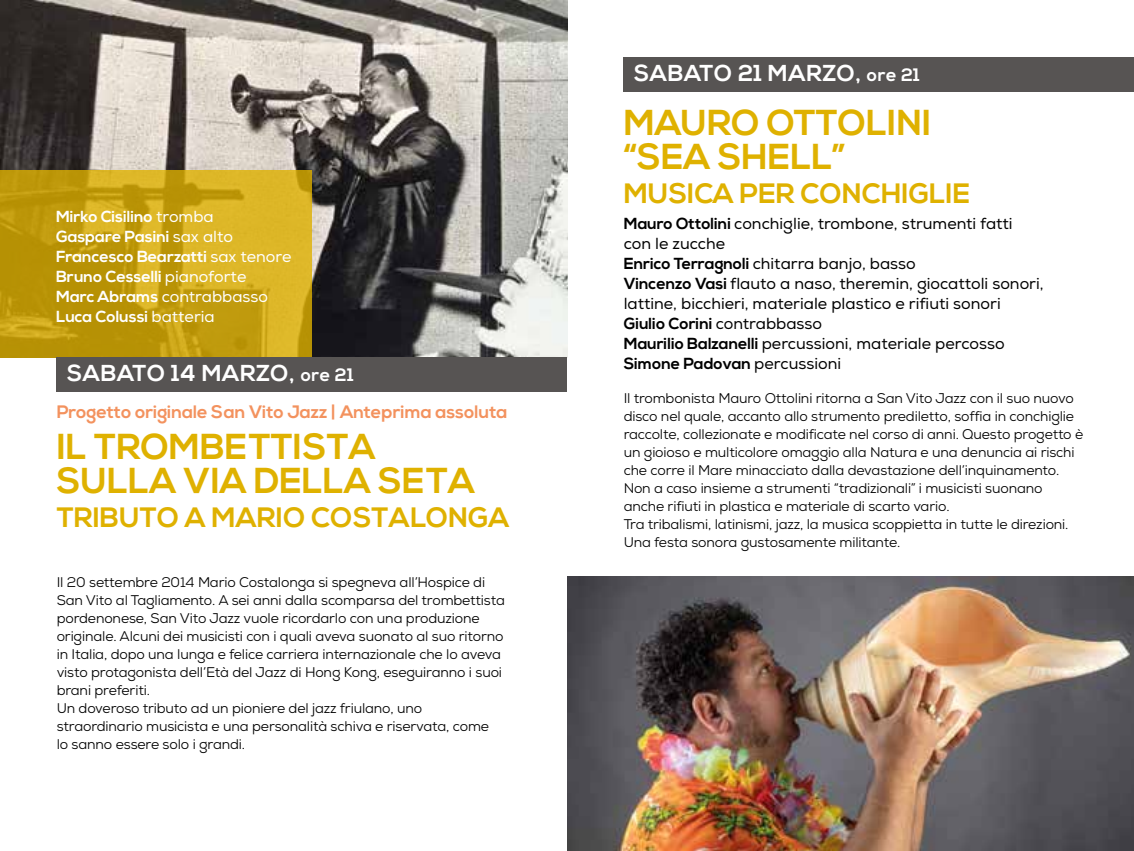
<style>
.page{position:relative;width:1134px;height:851px;background:#fff}
.page>*{position:absolute;margin:0;border:0;box-sizing:border-box;transform-origin:0 0}
.t1{font:700 36px/34px "Nexa";color:#dfb100}
.t2{font:700 28px "Nexa";color:#dfb100}
.t3{font:700 23px "Nexa";letter-spacing:.025em;color:#fff}
.t4{font:700 18px "Nexa";color:#f3925e}
.t5{font:16px/20px "Nexa";color:#000}
.t6{font:700 16px/20px "Nexa";color:#fff}
.t7{font:14px/18px "Nexa";letter-spacing:-.01em;color:#000}
.s1{font-weight:400}
.s2{font-size:18px}
.s3{font-weight:700}
</style>
<div class="page">
<img style="left:0;top:0;width:567px;height:357px">
<svg style="left:0;top:170px;width:311px;height:187px;background:#c8a214"></svg>
<div style="left:56px;top:357px;width:511px;height:35px;background:#575453"></div>
<div style="left:623px;top:57px;width:511px;height:34px;background:#575453"></div>
<img style="left:567px;top:576px;width:567px;height:274px">
<p class="t6" style="left:56px;top:207px;width:237px">Mirko Cisilino <span class="s1">tromba<br></span>Gaspare Pasini <span class="s1">sax alto<br></span>Francesco Bearzatti <span class="s1">sax tenore<br></span>Bruno Cesselli <span class="s1">pianoforte<br></span>Marc Abrams <span class="s1">contrabbasso<br></span>Luca Colussi <span class="s1">batteria</span></p>
<h3 class="t3" style="left:67px;top:360px;width:288px">SABATO 14 MARZO, <span class="s2">ore 21</span></h3>
<p class="t4" style="left:57px;top:401px;width:452px">Progetto originale San Vito Jazz | Anteprima assoluta</p>
<h1 class="t1" style="left:57px;top:431px;width:420px">IL TROMBETTISTA<br>SULLA VIA DELLA SETA</h1>
<h2 class="t2" style="left:57px;top:501px;width:454px">TRIBUTO A MARIO COSTALONGA</h2>
<p class="t7" style="left:57px;top:573px;width:450px">Il 20 settembre 2014 Mario Costalonga si spegneva all’Hospice di San Vito al Tagliamento. A sei anni dalla scomparsa del trombettista pordenonese, San Vito Jazz vuole ricordarlo con una produzione originale. Alcuni dei musicisti con i quali aveva suonato al suo ritorno in Italia, dopo una lunga e felice carriera internazionale che lo aveva visto protagonista dell’Età del Jazz di Hong Kong, eseguiranno i suoi brani preferiti.<br>Un doveroso tributo ad un pioniere del jazz friulano, uno straordinario musicista e una personalità schiva e riservata, come<br>lo sanno essere solo i grandi.</p>
<h3 class="t3" style="left:634px;top:60px;width:287px">SABATO 21 MARZO, <span class="s2">ore 21</span></h3>
<h1 class="t1" style="left:624px;top:107px;width:309px">MAURO OTTOLINI “SEA SHELL”</h1>
<h2 class="t2" style="left:624px;top:177px;width:348px">MUSICA PER CONCHIGLIE</h2>
<p class="t5" style="left:624px;top:214px;width:421px"><span class="s3">Mauro Ottolini</span> conchiglie, trombone, strumenti fatti con le zucche<br><span class="s3">Enrico Terragnoli</span> chitarra banjo, basso<br><span class="s3">Vincenzo Vasi</span> flauto a naso, theremin, giocattoli sonori, lattine, bicchieri, materiale plastico e rifiuti sonori <span class="s3">Giulio Corini</span> contrabbasso<br><span class="s3">Maurilio Balzanelli</span> percussioni, materiale percosso <span class="s3">Simone Padovan</span> percussioni</p>
<p class="t7" style="left:624px;top:388px;width:461px">Il trombonista Mauro Ottolini ritorna a San Vito Jazz con il suo nuovo disco nel quale, accanto allo strumento prediletto, soffia in conchiglie raccolte, collezionate e modificate nel corso di anni. Questo progetto è un gioioso e multicolore omaggio alla Natura e una denuncia ai rischi che corre il Mare minacciato dalla devastazione dell’inquinamento.<br>Non a caso insieme a strumenti “tradizionali” i musicisti suonano anche rifiuti in plastica e materiale di scarto vario.<br>Tra tribalismi, latinismi, jazz, la musica scoppietta in tutte le direzioni.<br>Una festa sonora gustosamente militante.</p>
</div>
